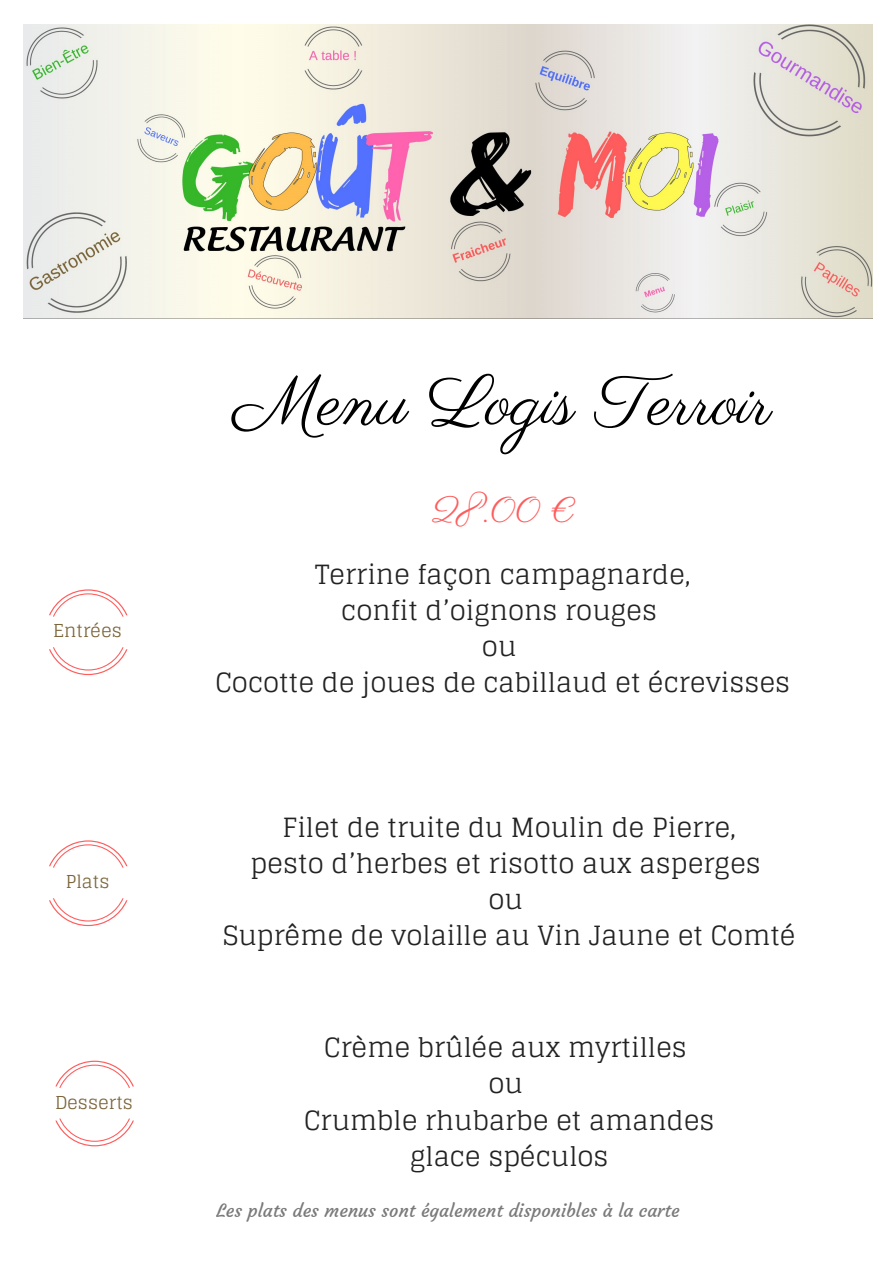
<style>
.page{position:relative;width:894px;height:1264px;background:#fff}
.page>*{position:absolute;margin:0;border:0;box-sizing:border-box;transform-origin:0 0}
.t1{font:69.6px "Parisienne";color:#000}
.t2{font:36px "Parisienne";color:#ff5c5c}
.t3{font:26.55px "Glegoo";color:#222}
.t4{font:18.15px "Courgette";color:#222}
.t5{font:17.85px "Glegoo";color:#7b653a}
</style>
<div class="page">
<img style="left:23px;top:25px;width:849px;height:294px">
<svg style="left:49px;top:589px;width:78px;height:86px"></svg>
<svg style="left:49px;top:840px;width:78px;height:86px"></svg>
<svg style="left:55px;top:1060px;width:79px;height:86px"></svg>
<p class="t5" style="left:53px;top:620px;width:70px">Entrées</p>
<p class="t5" style="left:66px;top:871px;width:45px">Plats</p>
<p class="t5" style="left:55px;top:1091px;width:79px">Desserts</p>
<p class="t1" style="left:234px;top:359px;width:539px">Menu Logis Terroir</p>
<p class="t2" style="left:431px;top:488px;width:143px">28.00 €</p>
<p class="t3" style="left:315px;top:559px;width:377px">Terrine façon campagnarde,</p>
<p class="t3" style="left:341px;top:595px;width:317px">confit d’oignons rouges</p>
<p class="t3" style="left:482px;top:631px;width:36px">ou</p>
<p class="t3" style="left:215px;top:667px;width:576px">Cocotte de joues de cabillaud et écrevisses</p>
<p class="t3" style="left:282px;top:812px;width:455px">Filet de truite du Moulin de Pierre,</p>
<p class="t3" style="left:250px;top:848px;width:512px">pesto d’herbes et risotto aux asperges</p>
<p class="t3" style="left:488px;top:884px;width:36px">ou</p>
<p class="t3" style="left:223px;top:920px;width:573px">Suprême de volaille au Vin Jaune et Comté</p>
<p class="t3" style="left:324px;top:1032px;width:364px">Crème brûlée aux myrtilles</p>
<p class="t3" style="left:488px;top:1068px;width:36px">ou</p>
<p class="t3" style="left:304px;top:1104px;width:412px">Crumble rhubarbe et amandes</p>
<p class="t3" style="left:410px;top:1140px;width:200px">glace spéculos</p>
<p class="t4" style="left:216px;top:1199px;width:464px">Les plats des menus sont également disponibles à la carte</p>
</div>
